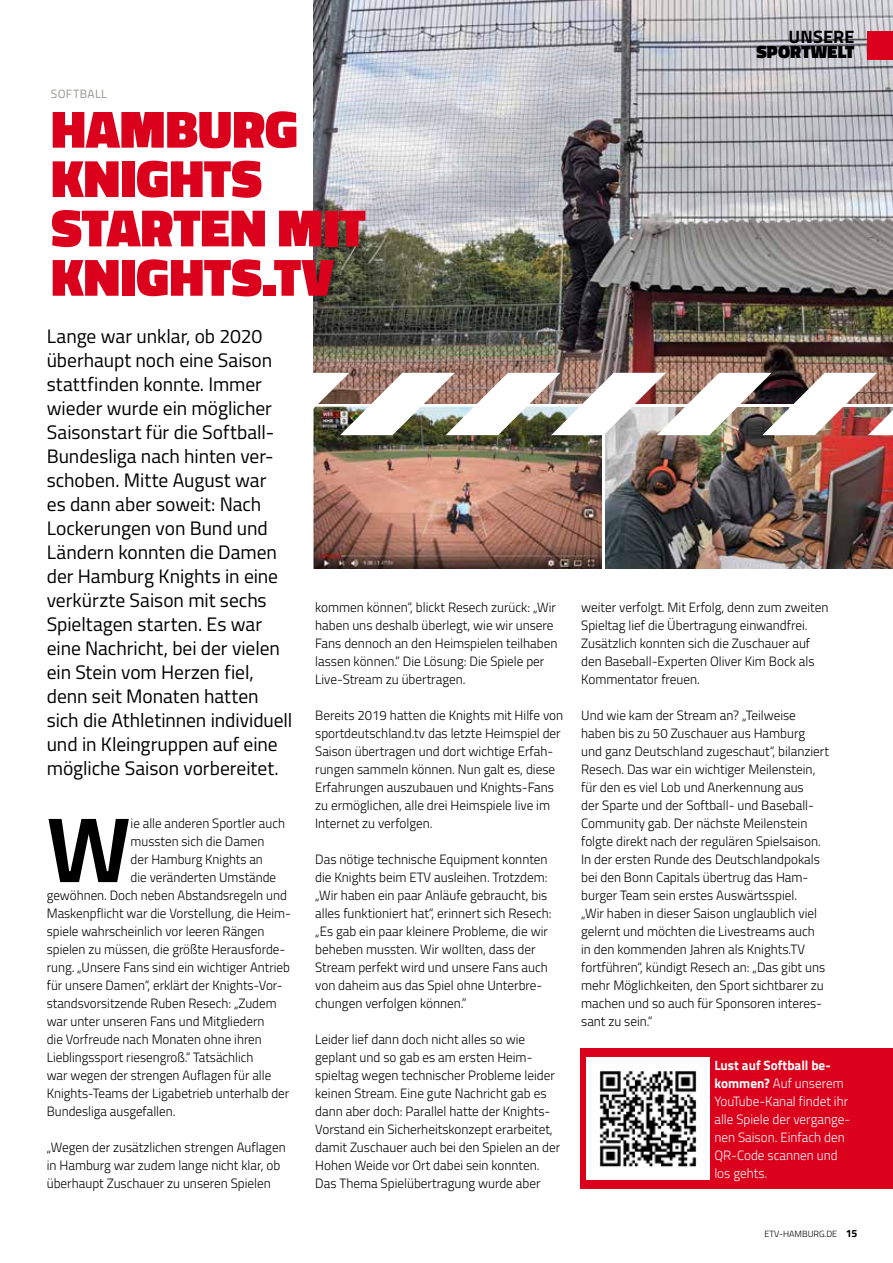
<style>
.page{position:relative;width:893px;height:1263px;background:#fff}
.page>*{position:absolute;margin:0;border:0;box-sizing:border-box;transform-origin:0 0}
.t1{font:700 92.85px "Titillium Web";color:#000}
.t2{font:900 53.25px/49.3px "Titillium Web";color:#db001b}
.t3{font:19.5px/24px "Titillium Web";letter-spacing:-.005em;color:#000}
.t4{font:900 18px "Titillium Web";letter-spacing:.01em;color:#000}
.t5{font:700 18px "Titillium Web";letter-spacing:.01em;color:#000}
.t6{font:300 13.5px/18px "Titillium Web";color:#000}
.t7{font:300 13.5px/18px "Titillium Web";color:#fff}
.t8{font:12px "Titillium Web";letter-spacing:.03em;color:#949691}
.t9{font:300 9px "Titillium Web";color:#000}
.s1{font-weight:700}
.s2{font-weight:700;font-size:10.5px}
</style>
<div class="page">
<img style="left:314px;top:0;width:579px;height:373px">
<img style="left:314px;top:435px;width:287px;height:133px">
<img style="left:606px;top:435px;width:287px;height:133px">
<div style="left:867px;top:31px;width:26px;height:28px;background:#db001b"></div>
<img style="left:313px;top:373px;width:580px;height:62px">
<div style="left:580px;top:1048px;width:313px;height:140px;background:#db001b"></div>
<img style="left:587px;top:1057px;width:123px;height:123px">
<p class="t8" style="left:51px;top:85px;width:58px">SOFTBALL</p>
<h2 class="t2" style="left:51px;top:105px;width:316px">HAMBURG<br>KNIGHTS<br>STARTEN MIT<br>KNIGHTS.TV</h2>
<p class="t3" style="left:47px;top:323px;width:247px">Lange war unklar, ob 2020 überhaupt noch eine Saison stattfinden konnte. Immer wieder wurde ein möglicher<br>Saisonstart für die Softball-<br>Bundesliga nach hinten ver&shy;schoben. Mitte August war<br>es dann aber soweit: Nach<br>Lockerungen von Bund und<br>Ländern konnten die Damen der Hamburg Knights in eine verkürzte Saison mit sechs<br>Spieltagen starten. Es war eine Nachricht, bei der vielen ein Stein vom Herzen fiel, denn seit Monaten hatten sich die Athletinnen individuell und in Kleingruppen auf eine mögliche Saison vorbereitet.</p>
<h1 class="t1" style="left:47px;top:779px;width:85px">W</h1>
<p class="t6" style="left:131px;top:814px;width:156px">ie alle anderen Sportler auch</p>
<p class="t6" style="left:315px;top:598px;width:244px">kommen können“, blickt Resech zurück: „Wir haben uns deshalb überlegt, wie wir unsere Fans dennoch an den Heimspielen teilhaben lassen können.“ Die Lösung: Die Spiele per Live-Stream zu übertragen.</p>
<p class="t6" style="left:315px;top:706px;width:250px">Bereits 2019 hatten die Knights mit Hilfe von sportdeutschland.tv das letzte Heimspiel der Saison übertragen und dort wichtige Erfah&shy;rungen sammeln können. Nun galt es, diese Erfahrungen auszubauen und Knights-Fans zu ermöglichen, alle drei Heimspiele live im Internet zu verfolgen.</p>
<p class="t6" style="left:315px;top:850px;width:238px">Das nötige technische Equipment konnten die Knights beim ETV ausleihen. Trotzdem: „Wir haben ein paar Anläufe gebraucht, bis alles funktioniert hat“, erinnert sich Resech: „Es gab ein paar kleinere Probleme, die wir beheben mussten. Wir wollten, dass der Stream perfekt wird und unsere Fans auch von daheim aus das Spiel ohne Unterbre&shy;chungen verfolgen können.”</p>
<p class="t6" style="left:315px;top:1030px;width:246px">Leider lief dann doch nicht alles so wie geplant und so gab es am ersten Heim&shy;spieltag wegen technischer Probleme leider keinen Stream. Eine gute Nachricht gab es dann aber doch: Parallel hatte der Knights-Vorstand ein Sicherheitskonzept erarbeitet, damit Zuschauer auch bei den Spielen an der Hohen Weide vor Ort dabei sein konnten.<br>Das Thema Spielübertragung wurde aber</p>
<p class="t6" style="left:131px;top:832px;width:135px">mussten sich die Damen</p>
<p class="t6" style="left:131px;top:850px;width:134px">der Hamburg Knights an</p>
<p class="t6" style="left:131px;top:868px;width:147px">die veränderten Umstände</p>
<p class="t6" style="left:47px;top:886px;width:242px">gewöhnen. Doch neben Abstandsregeln und</p>
<p class="t6" style="left:47px;top:904px;width:246px">Maskenpflicht war die Vorstellung, die Heim-</p>
<p class="t6" style="left:47px;top:922px;width:219px">spiele wahrscheinlich vor leeren Rängen</p>
<p class="t6" style="left:47px;top:940px;width:240px">spielen zu müssen, die größte Herausforde-</p>
<p class="t6" style="left:47px;top:958px;width:245px">rung. „Unsere Fans sind ein wichtiger Antrieb</p>
<p class="t6" style="left:47px;top:976px;width:237px">für unsere Damen“, erklärt der Knights-Vor-</p>
<p class="t6" style="left:47px;top:994px;width:231px">standsvorsitzende Ruben Resech: „Zudem</p>
<p class="t6" style="left:47px;top:1012px;width:219px">war unter unseren Fans und Mitgliedern</p>
<p class="t6" style="left:47px;top:1030px;width:217px">die Vorfreude nach Monaten ohne ihren</p>
<p class="t6" style="left:47px;top:1048px;width:208px">Lieblingssport riesengroß.“ Tatsächlich</p>
<p class="t6" style="left:47px;top:1066px;width:226px">war wegen der strengen Auflagen für alle</p>
<p class="t6" style="left:47px;top:1084px;width:244px">Knights-Teams der Ligabetrieb unterhalb der</p>
<p class="t6" style="left:47px;top:1102px;width:130px">Bundesliga ausgefallen.</p>
<p class="t6" style="left:47px;top:1138px;width:240px">„Wegen der zusätzlichen strengen Auflagen in Hamburg war zudem lange nicht klar, ob überhaupt Zuschauer zu unseren Spielen</p>
<h3 class="t5" style="left:788px;top:23px;width:68px">UNSERE</h3>
<h3 class="t4" style="left:756px;top:39px;width:100px">SPORTWELT</h3>
<p class="t6" style="left:581px;top:598px;width:249px">weiter verfolgt. Mit Erfolg, denn zum zweiten Spieltag lief die Übertragung einwandfrei.<br>Zusätzlich konnten sich die Zuschauer auf den Baseball-Experten Oliver Kim Bock als Kommentator freuen.</p>
<p class="t6" style="left:581px;top:706px;width:249px">Und wie kam der Stream an? „Teilweise haben bis zu 50 Zuschauer aus Hamburg und ganz Deutschland zugeschaut“, bilanziert Resech. Das war ein wichtiger Meilenstein, für den es viel Lob und Anerkennung aus<br>der Sparte und der Softball- und Baseball-Community gab. Der nächste Meilenstein folgte direkt nach der regulären Spielsaison.<br>In der ersten Runde des Deutschlandpokals bei den Bonn Capitals übertrug das Ham&shy;burger Team sein erstes Auswärtsspiel.<br>„Wir haben in dieser Saison unglaublich viel gelernt und möchten die Livestreams auch<br>in den kommenden Jahren als Knights.TV fortführen“, kündigt Resech an: „Das gibt uns mehr Möglichkeiten, den Sport sichtbarer zu machen und so auch für Sponsoren interes&shy;sant zu sein.“</p>
<p class="t7" style="left:714px;top:1055px;width:137px"><span class="s1">Lust auf Softball be&shy;kommen?</span> Auf unserem<br>YouTube-Kanal findet ihr alle Spiele der vergange&shy;nen Saison. Einfach den<br>QR-Code scannen und los gehts.</p>
<p class="t9" style="left:765px;top:1227px;width:94px">ETV-HAMBURG.DE <span class="s2">15</span></p>
</div>
